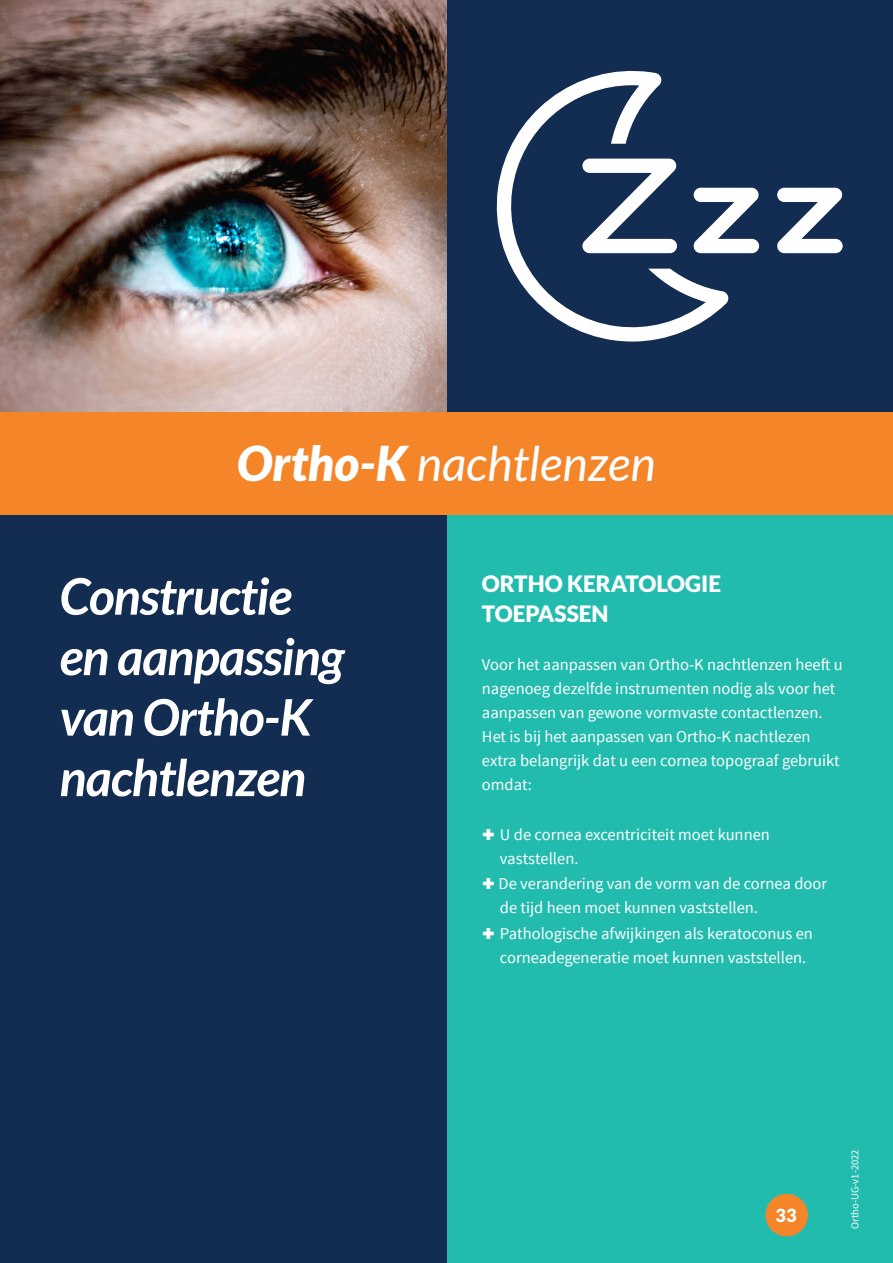
<style>
.page{position:relative;width:893px;height:1263px;background:#fff}
.page>*{position:absolute;margin:0;border:0;box-sizing:border-box;transform-origin:0 0}
.t1{font:italic 700 50.4px/60.4px "Lato";letter-spacing:-.02em;color:#fff}
.t2{font:italic 48px "Lato";color:#fff}
.t3{font:900 22.5px/30px "Lato";color:#fff}
.t4{font:900 18px "Lato";color:#fff}
.t5{font:16.5px/24px "Source Sans Pro";color:#fff}
.t6{font:10.5px "Source Sans Pro";color:#fff}
.s1{font-weight:900}
</style>
<div class="page">
<div style="left:446px;top:0;width:447px;height:412px;background:#132d52"></div>
<div style="left:446px;top:515px;width:447px;height:748px;background:#22bcae"></div>
<div style="left:0;top:515px;width:446px;height:748px;background:#132d52"></div>
<img style="left:0;top:0;width:446px;height:412px">
<div style="left:0;top:412px;width:893px;height:103px;background:#f58529"></div>
<svg style="left:496px;top:70px;width:347px;height:272px"></svg>
<div style="left:765px;top:1194px;width:43px;height:42px;background:#f58529;border-radius:50%"></div>
<p class="t2" style="left:237px;top:437px;width:420px"><span class="s1">Ortho-K</span> nachtlenzen</p>
<p class="t1" style="left:60px;top:567px;width:286px">Constructie en aanpassing van Ortho-K nachtlenzen</p>
<p class="t3" style="left:482px;top:568px;width:241px">ORTHO KERATOLOGIE<br>TOEPASSEN</p>
<p class="t5" style="left:482px;top:653px;width:362px">Voor het aanpassen van Ortho-K nachtlenzen heeft u nagenoeg dezelfde instrumenten nodig als voor het aanpassen van gewone vormvaste contactlenzen.<br>Het is bij het aanpassen van Ortho-K nachtlezen extra belangrijk dat u een cornea topograaf gebruikt omdat:</p>
<p class="t5" style="left:500px;top:822px;width:271px">U de cornea excentriciteit moet kunnen vaststellen.</p>
<p class="t5" style="left:499px;top:872px;width:330px">De verandering van de vorm van de cornea door de tijd heen moet kunnen vaststellen.</p>
<p class="t5" style="left:500px;top:921px;width:314px">Pathologische afwijkingen als keratoconus en corneadegeneratie moet kunnen vaststellen.</p>
<p class="t4" style="left:775px;top:1205px;width:22px">33</p>
<p class="t6" style="left:848px;top:1229px;width:81px;rotate:-90deg">Ortho-UG-v1-2022</p>
</div>
